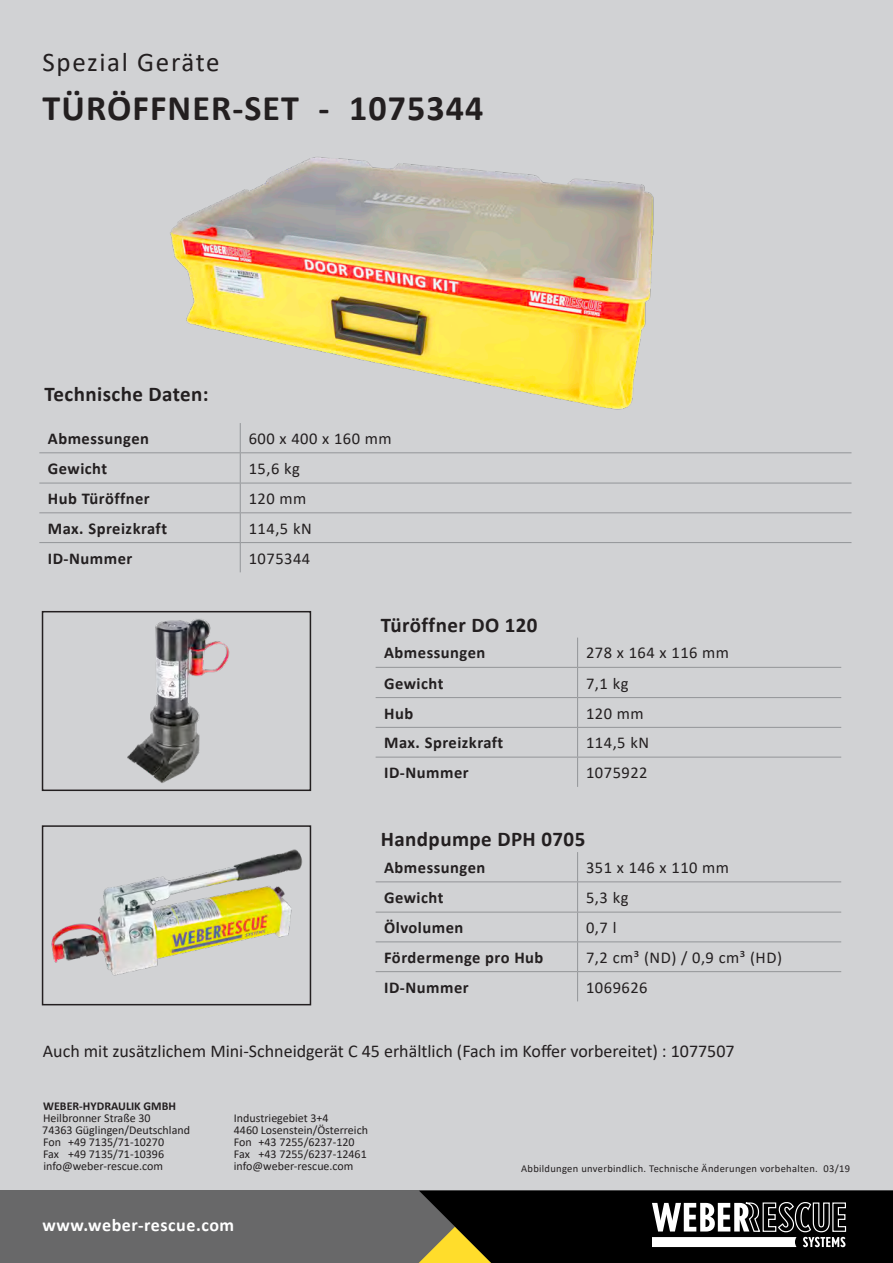
<style>
.page{position:relative;width:893px;height:1263px;background:#fff}
.page>*{position:absolute;margin:0;border:0;box-sizing:border-box;transform-origin:0 0}
.Produktname{font:700 36px "Calibri";letter-spacing:.03em;color:#231f20}
.Produktname-2{font:27px "Calibri";letter-spacing:.06em;color:#231f20}
.Copy_light_8_11{font:700 21px "Calibri";letter-spacing:.02em;color:#231f20}
.t1{font:18px "Calibri";color:#231f20}
.Copy_weiß{font:700 18px "Calibri";letter-spacing:.03em;color:#fff}
.TAB{font:700 16.5px "Calibri";letter-spacing:.03em;color:#231f20}
.TAB-2{font:16.5px "Calibri";letter-spacing:.03em;color:#231f20}
.t2{font:12px "Calibri";color:#231f20}
.t3{font:700 12px "Calibri";color:#231f20}
.BU_schwarz{font:10.5px "Calibri";letter-spacing:.03em;color:#231f20}
</style>
<div class="page">
<div style="left:0;top:0;width:893px;height:1191px;background:#d1d2d4"></div>
<div style="left:0;top:1191px;width:893px;height:72px;background:#686869"></div>
<svg style="left:419px;top:1191px;width:474px;height:72px;background:#2c2a23"></svg>
<img style="left:127px;top:619px;width:103px;height:164px">
<div style="left:42px;top:611px;width:269px;height:180px;border:2px solid #231f20"></div>
<img style="left:51px;top:849px;width:252px;height:127px">
<div style="left:42px;top:825px;width:269px;height:180px;border:2px solid #231f20"></div>
<img style="left:170px;top:157px;width:484px;height:277px">
<svg style="left:240px;top:423px;width:1px;height:29px"></svg>
<hr style="left:39px;top:452px;width:201px;height:1px;background:#939598">
<hr style="left:240px;top:452px;width:611px;height:1px;background:#939598">
<hr style="left:240px;top:453px;width:1px;height:30px;background:#939598">
<hr style="left:39px;top:483px;width:201px;height:1px;background:#939598">
<hr style="left:240px;top:483px;width:611px;height:1px;background:#939598">
<hr style="left:39px;top:512px;width:201px;height:1px;background:#939598">
<hr style="left:240px;top:512px;width:611px;height:1px;background:#939598">
<hr style="left:39px;top:542px;width:201px;height:1px;background:#939598">
<hr style="left:240px;top:542px;width:611px;height:1px;background:#939598">
<svg style="left:240px;top:483px;width:1px;height:89px"></svg>
<hr style="left:577px;top:637px;width:1px;height:30px;background:#939598">
<hr style="left:376px;top:667px;width:202px;height:1px;background:#939598">
<hr style="left:578px;top:667px;width:263px;height:1px;background:#939598">
<hr style="left:376px;top:697px;width:202px;height:1px;background:#939598">
<hr style="left:578px;top:697px;width:263px;height:1px;background:#939598">
<hr style="left:376px;top:727px;width:202px;height:1px;background:#939598">
<hr style="left:578px;top:727px;width:263px;height:1px;background:#939598">
<svg style="left:577px;top:668px;width:1px;height:89px"></svg>
<hr style="left:376px;top:757px;width:202px;height:1px;background:#939598">
<hr style="left:578px;top:757px;width:263px;height:1px;background:#939598">
<hr style="left:577px;top:757px;width:1px;height:30px;background:#939598">
<svg style="left:577px;top:852px;width:1px;height:29px"></svg>
<hr style="left:376px;top:881px;width:202px;height:1px;background:#939598">
<hr style="left:578px;top:881px;width:263px;height:1px;background:#939598">
<hr style="left:577px;top:882px;width:1px;height:30px;background:#939598">
<hr style="left:376px;top:912px;width:202px;height:1px;background:#939598">
<hr style="left:578px;top:912px;width:263px;height:1px;background:#939598">
<hr style="left:376px;top:941px;width:202px;height:1px;background:#939598">
<hr style="left:578px;top:941px;width:263px;height:1px;background:#939598">
<hr style="left:376px;top:971px;width:202px;height:1px;background:#939598">
<hr style="left:578px;top:971px;width:263px;height:1px;background:#939598">
<svg style="left:577px;top:912px;width:1px;height:89px"></svg>
<p class="Produktname-2" style="left:43px;top:43px;width:179px">Spezial Geräte</p>
<p class="Produktname" style="left:43px;top:83px;width:442px">TÜRÖFFNER-SET - 1075344</p>
<p class="Copy_light_8_11" style="left:44px;top:379px;width:166px">Technische Daten:</p>
<p class="TAB" style="left:48px;top:427px;width:103px">Abmessungen</p>
<p class="TAB-2" style="left:249px;top:427px;width:145px">600 x 400 x 160 mm</p>
<p class="TAB" style="left:48px;top:457px;width:61px">Gewicht</p>
<p class="TAB-2" style="left:249px;top:457px;width:53px">15,6 kg</p>
<p class="TAB" style="left:48px;top:487px;width:103px">Hub Türöffner</p>
<p class="TAB-2" style="left:249px;top:487px;width:59px">120 mm</p>
<p class="TAB" style="left:48px;top:517px;width:121px">Max. Spreizkraft</p>
<p class="TAB-2" style="left:249px;top:517px;width:64px">114,5 kN</p>
<p class="TAB" style="left:48px;top:546px;width:86px">ID-Nummer</p>
<p class="TAB-2" style="left:249px;top:547px;width:63px">1075344</p>
<p class="Copy_light_8_11" style="left:381px;top:610px;width:158px">Türöffner DO 120</p>
<p class="TAB" style="left:384px;top:641px;width:103px">Abmessungen</p>
<p class="TAB-2" style="left:586px;top:641px;width:145px">278 x 164 x 116 mm</p>
<p class="TAB" style="left:384px;top:671px;width:61px">Gewicht</p>
<p class="TAB-2" style="left:586px;top:672px;width:44px">7,1 kg</p>
<p class="TAB" style="left:384px;top:701px;width:31px">Hub</p>
<p class="TAB-2" style="left:586px;top:702px;width:59px">120 mm</p>
<p class="TAB" style="left:384px;top:731px;width:121px">Max. Spreizkraft</p>
<p class="TAB-2" style="left:586px;top:731px;width:64px">114,5 kN</p>
<p class="TAB" style="left:384px;top:761px;width:86px">ID-Nummer</p>
<p class="TAB-2" style="left:586px;top:761px;width:63px">1075922</p>
<p class="Copy_light_8_11" style="left:381px;top:824px;width:206px">Handpumpe DPH 0705</p>
<p class="TAB" style="left:384px;top:856px;width:103px">Abmessungen</p>
<p class="TAB-2" style="left:586px;top:856px;width:145px">351 x 146 x 110 mm</p>
<p class="TAB" style="left:384px;top:886px;width:61px">Gewicht</p>
<p class="TAB-2" style="left:586px;top:886px;width:44px">5,3 kg</p>
<p class="TAB" style="left:384px;top:916px;width:81px">Ölvolumen</p>
<p class="TAB-2" style="left:586px;top:916px;width:32px">0,7 l</p>
<p class="TAB" style="left:384px;top:946px;width:161px">Fördermenge pro Hub</p>
<p class="TAB-2" style="left:586px;top:946px;width:197px">7,2 cm³ (ND) / 0,9 cm³ (HD)</p>
<p class="TAB" style="left:384px;top:975px;width:86px">ID-Nummer</p>
<p class="TAB-2" style="left:586px;top:976px;width:63px">1069626</p>
<p class="t1" style="left:43px;top:1038px;width:693px">Auch mit zusätzlichem Mini-Schneidgerät C 45 erhältlich (Fach im Koffer vorbereitet) : 1077507</p>
<p class="t3" style="left:43px;top:1098px;width:134px">WEBER-HYDRAULIK GMBH</p>
<p class="t2" style="left:43px;top:1110px;width:109px">Heilbronner Straße 30</p>
<p class="t2" style="left:234px;top:1110px;width:96px">Industriegebiet 3+4</p>
<p class="t2" style="left:42px;top:1122px;width:149px">74363 Güglingen/Deutschland</p>
<p class="t2" style="left:234px;top:1122px;width:136px">4460 Losenstein/Österreich</p>
<p class="t2" style="left:43px;top:1134px;width:122px">Fon +49 7135/71-10270</p>
<p class="t2" style="left:234px;top:1134px;width:122px">Fon +43 7255/6237-120</p>
<p class="t2" style="left:43px;top:1146px;width:122px">Fax +49 7135/71-10396</p>
<p class="t2" style="left:234px;top:1146px;width:134px">Fax +43 7255/6237-12461</p>
<p class="t2" style="left:43px;top:1158px;width:121px">info@weber-rescue.com</p>
<p class="t2" style="left:234px;top:1158px;width:121px">info@weber-rescue.com</p>
<p class="BU_schwarz" style="left:521px;top:1161px;width:330px">Abbildungen unverbindlich. Technische Änderungen vorbehalten. 03/19</p>
<p class="Copy_weiß" style="left:43px;top:1212px;width:193px">www.weber-rescue.com</p>
</div>
